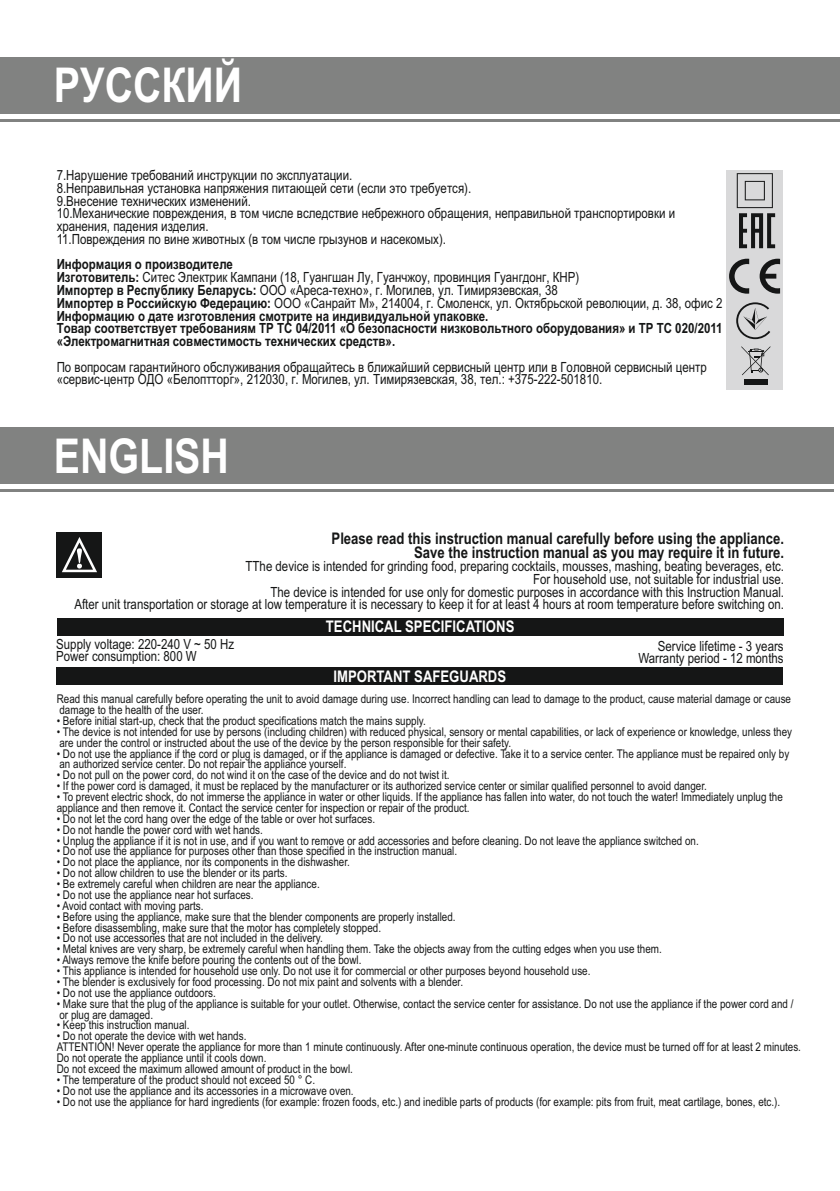
<style>
.page{position:relative;width:840px;height:1191px;background:#fff}
.page>*{position:absolute;margin:0;border:0;box-sizing:border-box;transform-origin:0 0}
.t1{font:700 48px "Arial Narrow";color:#fff}
.t2{font:700 16px/14.6px "Arial Narrow";color:#151616;text-align:right}
.t3{font:700 16px "Arial Narrow";color:#fff}
.t4{font:14px/12.6px "Arial Narrow";color:#151616}
.t5{font:700 14px/12.8px "Arial Narrow";color:#151616}
.t6{font:12px/10.8px "Arial Narrow";color:#151616}
.s1{font-weight:400}
</style>
<div class="page">
<div style="left:726px;top:170px;width:56px;height:220px;background:#d9d9da"></div>
<svg style="left:729px;top:259px;width:50px;height:35px"></svg>
<svg style="left:736px;top:173px;width:38px;height:75px"></svg>
<svg style="left:741px;top:346px;width:29px;height:29px"></svg>
<div style="left:743px;top:379px;width:24px;height:5px;background:#151616"></div>
<svg style="left:736px;top:302px;width:33px;height:37px"></svg>
<div style="left:0;top:57px;width:839px;height:56px;background:#818281"></div>
<hr style="left:0;top:119px;width:839px;height:3px;background:#818281">
<div style="left:0;top:427px;width:833px;height:56px;background:#818281"></div>
<hr style="left:0;top:489px;width:833px;height:3px;background:#818281">
<div style="left:57px;top:618px;width:725px;height:17px;background:#151616"></div>
<div style="left:57px;top:532px;width:45px;height:45px;background:#151616"></div>
<svg style="left:62px;top:537px;width:35px;height:35px"></svg>
<div style="left:57px;top:668px;width:725px;height:17px;background:#151616"></div>
<h1 class="t1" style="left:54px;top:67px;width:190px">РУССКИЙ</h1>
<p class="t4" style="left:57px;top:170px;width:619px">7.Нарушение требований инструкции по эксплуатации.<br>8.Неправильная установка напряжения питающей сети (если это требуется).<br>9.Внесение технических изменений.<br>10.Механические повреждения, в том числе вследствие небрежного обращения, неправильной транспортировки и хранения, падения изделия.<br>11.Повреждения по вине животных (в том числе грызунов и насекомых).</p>
<p class="t5" style="left:57px;top:259px;width:667px">Информация о производителе<br>Изготовитель: <span class="s1">Ситес Электрик Кампани (18, Гуангшан Лу, Гуанчжоу, провинция Гуангдонг, КНР)<br></span>Импортер в Республику Беларусь: <span class="s1">ООО «Ареса-техно», г. Могилев, ул. Тимирязевская, 38<br></span>Импортер в Российскую Федерацию: <span class="s1">ООО «Санрайт М», 214004, г. Смоленск, ул. Октябрьской революции, д. 38, офис 2<br></span>Информацию о дате изготовления смотрите на индивидуальной упаковке.<br>Товар соответствует требованиям ТР ТС 04/2011 «О безопасности низковольтного оборудования» и ТР ТС 020/2011 «Электромагнитная совместимость технических средств».</p>
<p class="t4" style="left:57px;top:362px;width:651px">По вопросам гарантийного обслуживания обращайтесь в ближайший сервисный центр или в Головной сервисный центр «сервис-центр ОДО «Белоптторг», 212030, г. Могилев, ул. Тимирязевская, 38, тел.: +375-222-501810.</p>
<h1 class="t1" style="left:54px;top:438px;width:176px">ENGLISH</h1>
<h2 class="t2" style="left:331px;top:532px;width:454px">Please read this instruction manual carefully before using the appliance.<br>Save the instruction manual as you may require it in future.</h2>
<p class="t4" style="left:74px;top:561px;width:710px;text-align:right">TThe device is intended for grinding food, preparing cocktails, mousses, mashing, beating beverages, etc.<br>For household use, not suitable for industrial use.<br>The device is intended for use only for domestic purposes in accordance with this Instruction Manual.<br>After unit transportation or storage at low temperature it is necessary to keep it for at least 4 hours at room temperature before switching on.</p>
<p class="t4" style="left:56px;top:638px;width:179px">Supply voltage: 220-240 V ~ 50 Hz<br>Power consumption: 800 W</p>
<p class="t4" style="left:638px;top:641px;width:147px;text-align:right">Service lifetime - 3 years<br>Warranty period - 12 months</p>
<h2 class="t3" style="left:333px;top:670px;width:174px">IMPORTANT SAFEGUARDS</h2>
<p class="t6" style="left:57px;top:694px;width:735px">Read this manual carefully before operating the unit to avoid damage during use. Incorrect handling can lead to damage to the product, cause material damage or cause damage to the health of the user.</p>
<p class="t6" style="left:57px;top:716px;width:370px">• Before initial start-up, check that the product specifications match the mains supply.</p>
<p class="t6" style="left:57px;top:727px;width:736px">• The device is not intended for use by persons (including children) with reduced physical, sensory or mental capabilities, or lack of experience or knowledge, unless they are under the control or instructed about the use of the device by the person responsible for their safety.</p>
<p class="t6" style="left:57px;top:749px;width:733px">• Do not use the appliance if the cord or plug is damaged, or if the appliance is damaged or defective. Take it to a service center. The appliance must be repaired only by an authorized service center. Do not repair the appliance yourself.</p>
<p class="t6" style="left:57px;top:771px;width:394px">• Do not pull on the power cord, do not wind it on the case of the device and do not twist it.</p>
<p class="t6" style="left:57px;top:781px;width:651px">• If the power cord is damaged, it must be replaced by the manufacturer or its authorized service center or similar qualified personnel to avoid danger.</p>
<p class="t6" style="left:57px;top:792px;width:727px">• To prevent electric shock, do not immerse the appliance in water or other liquids. If the appliance has fallen into water, do not touch the water! Immediately unplug the appliance and then remove it. Contact the service center for inspection or repair of the product.</p>
<p class="t6" style="left:57px;top:814px;width:319px">• Do not let the cord hang over the edge of the table or over hot surfaces.</p>
<p class="t6" style="left:57px;top:825px;width:207px">• Do not handle the power cord with wet hands.</p>
<p class="t6" style="left:57px;top:836px;width:643px">• Unplug the appliance if it is not in use, and if you want to remove or add accessories and before cleaning. Do not leave the appliance switched on.</p>
<p class="t6" style="left:57px;top:847px;width:402px">• Do not use the appliance for purposes other than those specified in the instruction manual.</p>
<p class="t6" style="left:57px;top:858px;width:294px">• Do not place the appliance, nor its components in the dishwasher.</p>
<p class="t6" style="left:57px;top:868px;width:232px">• Do not allow children to use the blender or its parts.</p>
<p class="t6" style="left:57px;top:879px;width:264px">• Be extremely careful when children are near the appliance.</p>
<p class="t6" style="left:57px;top:890px;width:198px">• Do not use the appliance near hot surfaces.</p>
<p class="t6" style="left:57px;top:901px;width:148px">• Avoid contact with moving parts.</p>
<p class="t6" style="left:57px;top:912px;width:400px">• Before using the appliance, make sure that the blender components are properly installed.</p>
<p class="t6" style="left:57px;top:923px;width:325px">• Before disassembling, make sure that the motor has completely stopped.</p>
<p class="t6" style="left:57px;top:934px;width:267px">• Do not use accessories that are not included in the delivery.</p>
<p class="t6" style="left:57px;top:944px;width:606px">• Metal knives are very sharp, be extremely careful when handling them. Take the objects away from the cutting edges when you use them.</p>
<p class="t6" style="left:57px;top:955px;width:306px">• Always remove the knife before pouring the contents out of the bowl.</p>
<p class="t6" style="left:57px;top:966px;width:535px">• This appliance is intended for household use only. Do not use it for commercial or other purposes beyond household use.</p>
<p class="t6" style="left:57px;top:977px;width:407px">• The blender is exclusively for food processing. Do not mix paint and solvents with a blender.</p>
<p class="t6" style="left:57px;top:988px;width:160px">• Do not use the appliance outdoors.</p>
<p class="t6" style="left:57px;top:999px;width:737px">• Make sure that the plug of the appliance is suitable for your outlet. Otherwise, contact the service center for assistance. Do not use the appliance if the power cord and / or plug are damaged.</p>
<p class="t6" style="left:57px;top:1021px;width:134px">• Keep this instruction manual.</p>
<p class="t6" style="left:57px;top:1031px;width:745px">• Do not operate the device with wet hands.<br>ATTENTION! Never operate the appliance for more than 1 minute continuously. After one-minute continuous operation, the device must be turned off for at least 2 minutes.<br>Do not operate the appliance until it cools down.<br>Do not exceed the maximum allowed amount of product in the bowl.</p>
<p class="t6" style="left:57px;top:1075px;width:260px">• The temperature of the product should not exceed 50 ° C.</p>
<p class="t6" style="left:57px;top:1086px;width:298px">• Do not use the appliance and its accessories in a microwave oven.</p>
<p class="t6" style="left:57px;top:1097px;width:724px">• Do not use the appliance for hard ingredients (for example: frozen foods, etc.) and inedible parts of products (for example: pits from fruit, meat cartilage, bones, etc.).</p>
<h2 class="t3" style="left:326px;top:621px;width:190px">TECHNICAL SPECIFICATIONS</h2>
</div>
